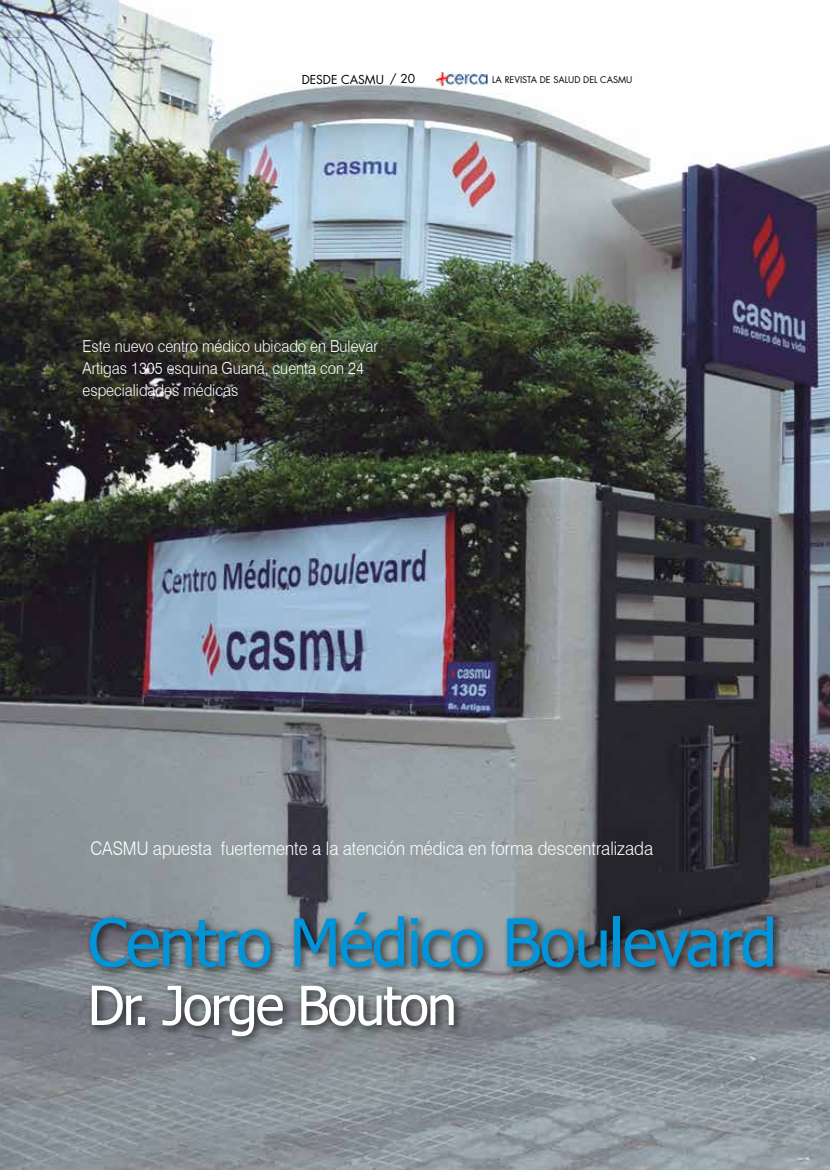
<style>
.page{position:relative;width:830px;height:1170px;background:#fff}
.page>*{position:absolute;margin:0;border:0;box-sizing:border-box;transform-origin:0 0}
.t1{font:66px "Tahoma";letter-spacing:-.025em;color:#0095da}
.t2{font:54px "Tahoma";letter-spacing:-.035em;color:#fff}
.t3{font:300 18.75px "Swiss 721 BT";color:#fff;scale:.9 1}
.t4{font:300 16.5px/21.8px "Swiss 721 BT";color:#fff;scale:.9 1}
.t5{font:12px "Futura Std";color:#000}
.t6{font:9px "Futura Std";color:#000}
</style>
<div class="page">
<img style="left:0;top:0;width:829px;height:1169px">
<div style="left:85px;top:907px;width:699px;height:140px;background:#000;opacity:.75"></div>
<img style="left:436px;top:73px;width:51px;height:12px">
<p class="t5" style="left:389px;top:71px;width:27px">/ 20</p>
<p class="t6" style="left:492px;top:74px;width:141px">LA REVISTA DE SALUD DEL CASMU</p>
<p class="t5" style="left:301px;top:72px;width:84px">DESDE CASMU</p>
<p class="t6" style="left:492px;top:76px;width:141px">LA REVISTA DE SALUD DEL CASMU</p>
<p class="t4" style="left:82px;top:335px;width:329px">Este nuevo centro médico ubicado en Bulevar<br>Artigas 1305 esquina Guaná, cuenta con 24 especialidades médicas</p>
<p class="t3" style="left:90px;top:836px;width:626px">CASMU apuesta fuertemente a la atención médica en forma descentralizada</p>
<h1 class="t1" style="left:88px;top:898px;width:690px">Centro Médico Boulevard</h1>
<h2 class="t2" style="left:88px;top:969px;width:370px">Dr. Jorge Bouton</h2>
</div>
